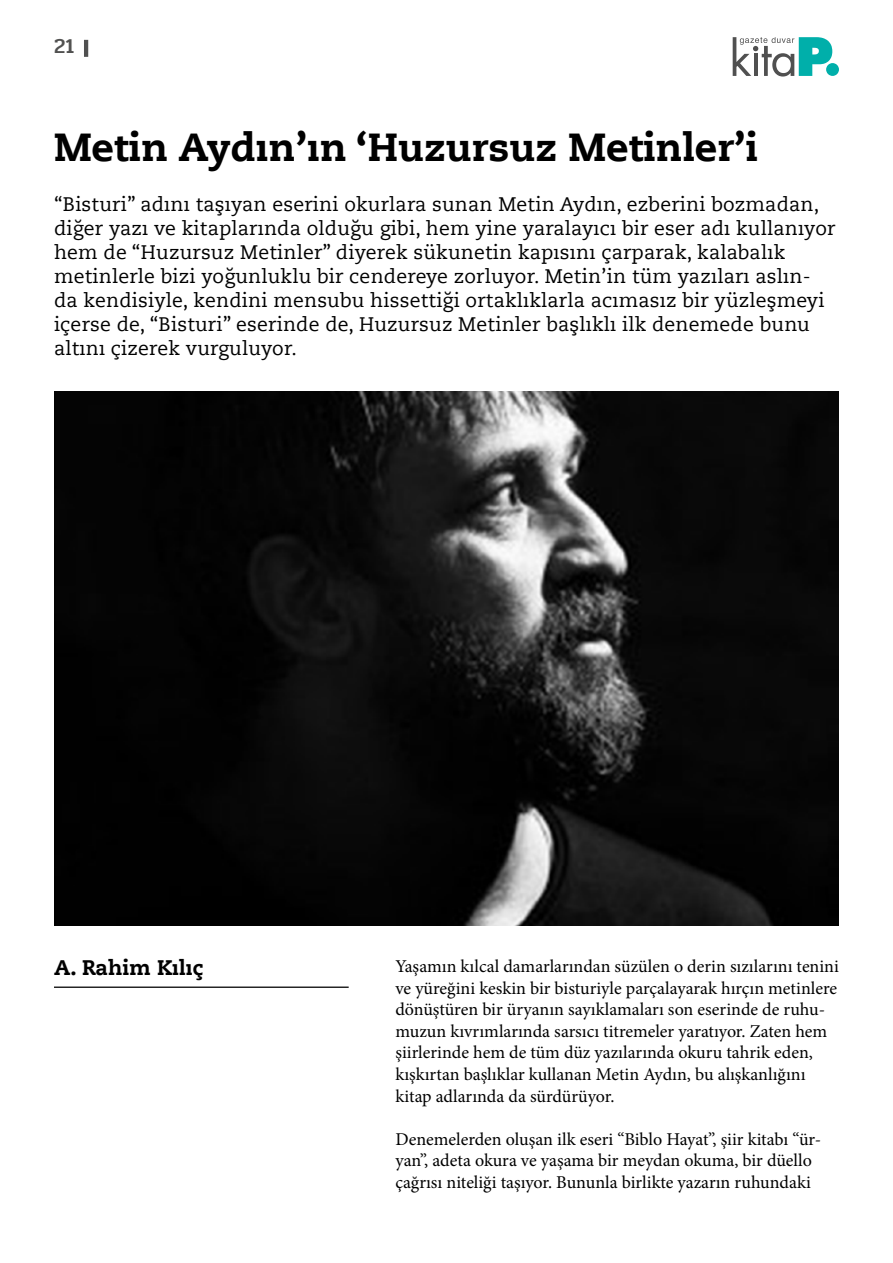
<style>
.page{position:relative;width:893px;height:1263px;background:#fff}
.page>*{position:absolute;margin:0;border:0;box-sizing:border-box;transform-origin:0 0}
.t1{font:700 39px "Caecilia LT Std Roman";color:#000}
.t2{font:700 21px "Caecilia LT Std Roman";color:#000}
.t3{font:500 21px "Pridi";color:#515150}
.t4{font:19.5px/24px "Caecilia LT Std Roman";letter-spacing:.01em;color:#000}
.t5{font:18px/21.6px "Minion Pro";color:#000}
</style>
<div class="page">
<svg style="left:733px;top:37px;width:99px;height:40px"></svg>
<div style="left:826px;top:63px;width:13px;height:13px;background:#00afaa;border-radius:50%"></div>
<hr style="left:84px;top:40px;width:4px;height:17px;background:#505050">
<img style="left:54px;top:391px;width:785px;height:535px">
<hr style="left:54px;top:986px;width:295px;height:2px;background:#000">
<p class="t3" style="left:54px;top:31px;width:22px">21</p>
<h1 class="t1" style="left:54px;top:122px;width:706px">Metin Aydın’ın ‘Huzursuz Metinler’i</h1>
<p class="t4" style="left:54px;top:192px;width:783px">“Bisturi” adını taşıyan eserini okurlara sunan Metin Aydın, ezberini bozmadan, diğer yazı ve kitaplarında olduğu gibi, hem yine yaralayıcı bir eser adı kullanıyor hem de “Huzursuz Metinler” diyerek sükunetin kapısını çarparak, kalabalık metinlerle bizi yoğunluklu bir cendereye zorluyor. Metin’in tüm yazıları aslın&shy;da kendisiyle, kendini mensubu hissettiği ortaklıklarla acımasız bir yüzleşmeyi içerse de, “Bisturi” eserinde de, Huzursuz Metinler başlıklı ilk denemede bunu altını çizerek vurguluyor.</p>
<p class="t2" style="left:54px;top:954px;width:151px">A. Rahim Kılıç</p>
<p class="t5" style="left:395px;top:955px;width:445px">Yaşamın kılcal damarlarından süzülen o derin sızılarını tenini ve yüreğini keskin bir bisturiyle parçalayarak hırçın metinlere dönüştüren bir üryanın sayıklamaları son eserinde de ruhu&shy;muzun kıvrımlarında sarsıcı titremeler yaratıyor. Zaten hem şiirlerinde hem de tüm düz yazılarında okuru tahrik eden, kışkırtan başlıklar kullanan Metin Aydın, bu alışkanlığını kitap adlarında da sürdürüyor.</p>
<p class="t5" style="left:395px;top:1128px;width:427px">Denemelerden oluşan ilk eseri “Biblo Hayat”, şiir kitabı “ür&shy;yan”, adeta okura ve yaşama bir meydan okuma, bir düello çağrısı niteliği taşıyor. Bununla birlikte yazarın ruhundaki</p>
</div>
